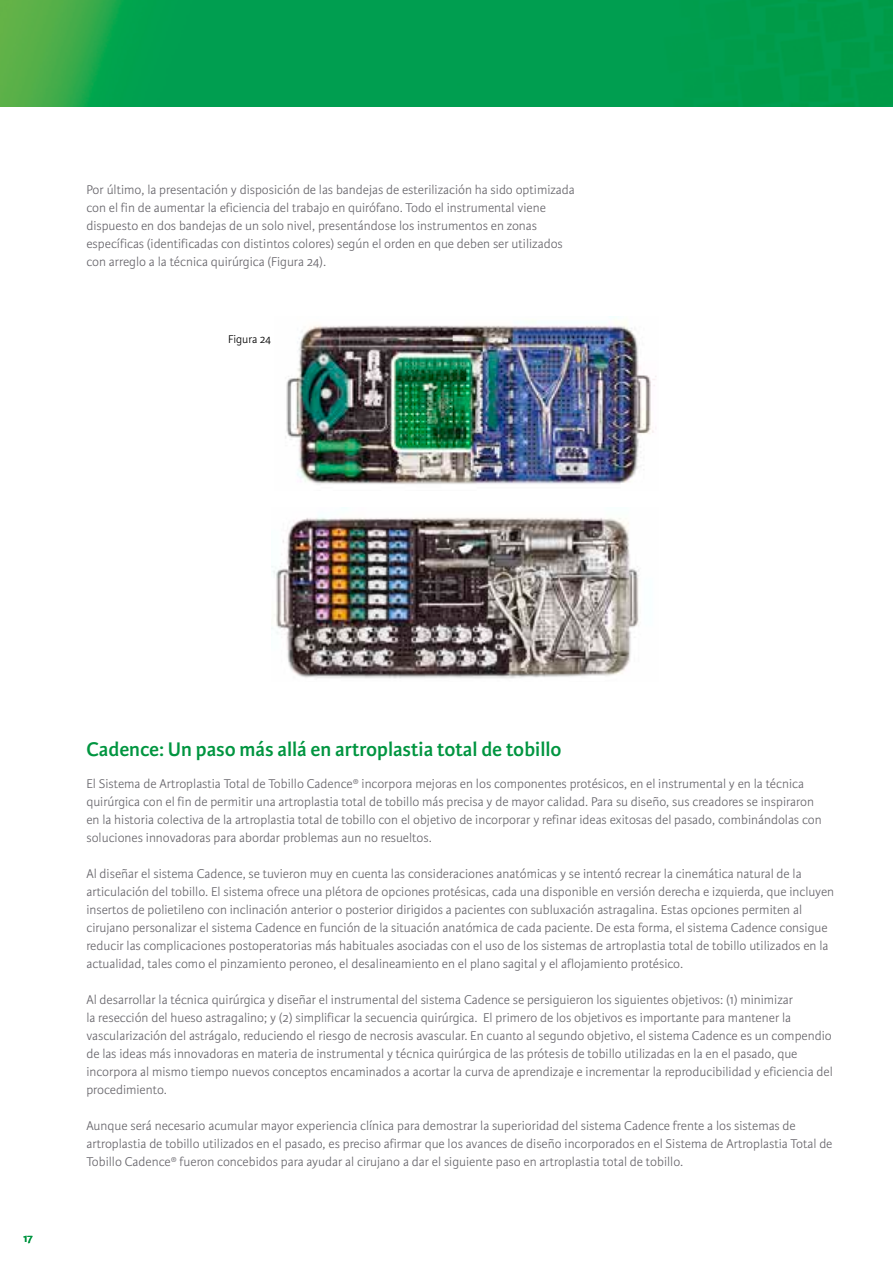
<style>
.page{position:relative;width:893px;height:1263px;background:#fff}
.page>*{position:absolute;margin:0;border:0;box-sizing:border-box;transform-origin:0 0}
.t1{font:600 21px "Karmina Sans";color:#009540}
.t2{font:300 13.5px/18px "Karmina Sans";color:#68666c}
.t3{font:300 12px "Karmina Sans";color:#000}
.t4{font:600 12px "Karmina Sans";color:#009540}
</style>
<div class="page">
<img style="left:0;top:0;width:893px;height:106px">
<img style="left:285px;top:316px;width:371px;height:169px">
<img style="left:271px;top:517px;width:368px;height:162px">
<p class="t2" style="left:86px;top:181px;width:490px">Por último, la presentación y disposición de las bandejas de esterilización ha sido optimizada con el fin de aumentar la eficiencia del trabajo en quirófano. Todo el instrumental viene dispuesto en dos bandejas de un solo nivel, presentándose los instrumentos en zonas específicas (identificadas con distintos colores) según el orden en que deben ser utilizados con arreglo a la técnica quirúrgica (Figura 24).</p>
<p class="t3" style="left:228px;top:333px;width:44px">Figura 24</p>
<p class="t4" style="left:23px;top:1231px;width:11px">17</p>
<h1 class="t1" style="left:86px;top:737px;width:477px">Cadence: Un paso más allá en artroplastia total de tobillo</h1>
<p class="t2" style="left:86px;top:775px;width:737px">El Sistema de Artroplastia Total de Tobillo Cadence® incorpora mejoras en los componentes protésicos, en el instrumental y en la técnica quirúrgica con el fin de permitir una artroplastia total de tobillo más precisa y de mayor calidad. Para su diseño, sus creadores se inspiraron en la historia colectiva de la artroplastia total de tobillo con el objetivo de incorporar y refinar ideas exitosas del pasado, combinándolas con soluciones innovadoras para abordar problemas aun no resueltos.</p>
<p class="t2" style="left:86px;top:865px;width:749px">Al diseñar el sistema Cadence, se tuvieron muy en cuenta las consideraciones anatómicas y se intentó recrear la cinemática natural de la articulación del tobillo. El sistema ofrece una plétora de opciones protésicas, cada una disponible en versión derecha e izquierda, que incluyen insertos de polietileno con inclinación anterior o posterior dirigidos a pacientes con subluxación astragalina. Estas opciones permiten al cirujano personalizar el sistema Cadence en función de la situación anatómica de cada paciente. De esta forma, el sistema Cadence consigue reducir las complicaciones postoperatorias más habituales asociadas con el uso de los sistemas de artroplastia total de tobillo utilizados en la actualidad, tales como el pinzamiento peroneo, el desalineamiento en el plano sagital y el aflojamiento protésico.</p>
<p class="t2" style="left:86px;top:991px;width:748px">Al desarrollar la técnica quirúrgica y diseñar el instrumental del sistema Cadence se persiguieron los siguientes objetivos: (1) minimizar<br>la resección del hueso astragalino; y (2) simplificar la secuencia quirúrgica. El primero de los objetivos es importante para mantener la vascularización del astrágalo, reduciendo el riesgo de necrosis avascular. En cuanto al segundo objetivo, el sistema Cadence es un compendio de las ideas más innovadoras en materia de instrumental y técnica quirúrgica de las prótesis de tobillo utilizadas en la en el pasado, que incorpora al mismo tiempo nuevos conceptos encaminados a acortar la curva de aprendizaje e incrementar la reproducibilidad y eficiencia del procedimiento.</p>
<p class="t2" style="left:86px;top:1117px;width:748px">Aunque será necesario acumular mayor experiencia clínica para demostrar la superioridad del sistema Cadence frente a los sistemas de artroplastia de tobillo utilizados en el pasado, es preciso afirmar que los avances de diseño incorporados en el Sistema de Artroplastia Total de<br>Tobillo Cadence® fueron concebidos para ayudar al cirujano a dar el siguiente paso en artroplastia total de tobillo.</p>
</div>
